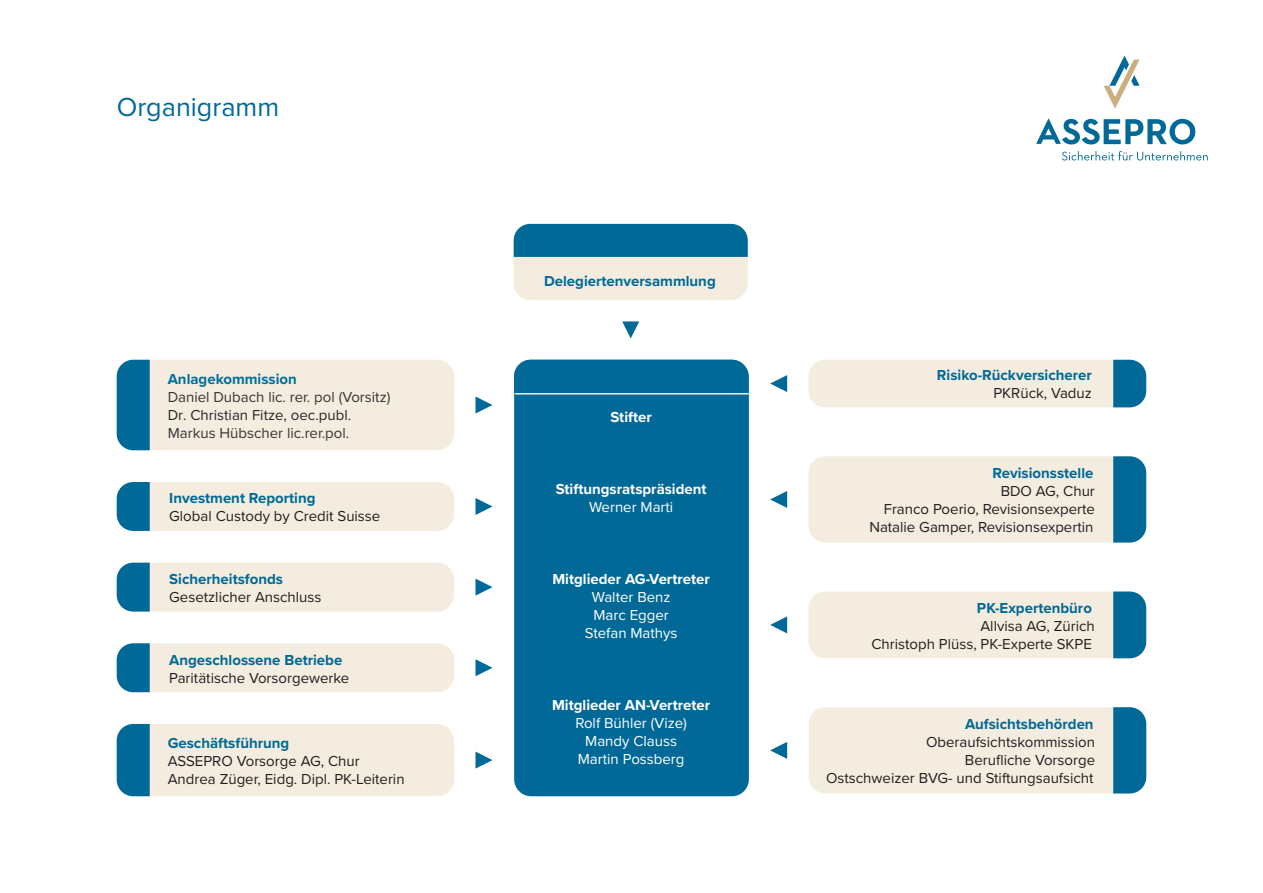
<style>
.page{position:relative;width:1263px;height:893px;background:#fff}
.page>*{position:absolute;margin:0;border:0;box-sizing:border-box;transform-origin:0 0}
.t1{font:27px "Proxima Nova";color:#006997}
.t2{font:15px/18px "Proxima Nova";color:#231f20;text-align:right}
.t3{font:700 15px "Proxima Nova";color:#006997}
.t4{font:15px/18px "Proxima Nova";color:#fff;text-align:center}
.t5{font:700 15px "Proxima Nova";color:#fff}
.t6{font:15px "Proxima Nova";color:#373535}
.t7{font:15px "Proxima Nova";color:#282828}
.t8{font:700 15px "Proxima Nova";color:#006f9a}
</style>
<div class="page">
<div style="left:514px;top:360px;width:235px;height:436px;background:#006997;border-radius:17px"></div>
<svg style="left:514px;top:360px;width:234px;height:15px"></svg>
<div style="left:117px;top:360px;width:337px;height:90px;background:#f3ecdf;border-radius:17px"></div>
<svg style="left:117px;top:360px;width:33px;height:90px;background:#0a6f9b"></svg>
<svg style="left:475px;top:396px;width:17px;height:17px"></svg>
<div style="left:117px;top:482px;width:337px;height:49px;background:#f3ecdf;border-radius:17px"></div>
<svg style="left:117px;top:482px;width:33px;height:49px;background:#13749e"></svg>
<svg style="left:475px;top:498px;width:17px;height:17px"></svg>
<div style="left:117px;top:563px;width:337px;height:49px;background:#f3ecdf;border-radius:17px"></div>
<svg style="left:117px;top:563px;width:33px;height:49px;background:#14749f"></svg>
<svg style="left:475px;top:579px;width:17px;height:17px"></svg>
<div style="left:117px;top:724px;width:337px;height:72px;background:#f3ecdf;border-radius:17px"></div>
<svg style="left:117px;top:724px;width:33px;height:72px;background:#0d709c"></svg>
<svg style="left:475px;top:752px;width:17px;height:17px"></svg>
<div style="left:117px;top:643px;width:337px;height:49px;background:#f3ecdf;border-radius:17px"></div>
<svg style="left:475px;top:659px;width:17px;height:17px"></svg>
<svg style="left:117px;top:643px;width:33px;height:49px;background:#14749e"></svg>
<div style="left:808px;top:360px;width:338px;height:47px;background:#f3ecdf;border-radius:17px"></div>
<svg style="left:1113px;top:360px;width:33px;height:47px;background:#12739e"></svg>
<svg style="left:770px;top:375px;width:17px;height:17px"></svg>
<div style="left:808px;top:456px;width:338px;height:87px;background:#f3ecdf;border-radius:17px"></div>
<svg style="left:1113px;top:456px;width:33px;height:87px;background:#0d709c"></svg>
<svg style="left:770px;top:491px;width:17px;height:17px"></svg>
<div style="left:808px;top:591px;width:338px;height:67px;background:#f3ecdf;border-radius:17px"></div>
<svg style="left:1113px;top:591px;width:33px;height:67px;background:#10729d"></svg>
<svg style="left:770px;top:616px;width:17px;height:17px"></svg>
<div style="left:809px;top:707px;width:337px;height:86px;background:#f3ecdf;border-radius:17px"></div>
<svg style="left:1113px;top:707px;width:33px;height:86px;background:#0b6f9b"></svg>
<svg style="left:770px;top:742px;width:17px;height:17px"></svg>
<div style="left:514px;top:224px;width:234px;height:76px;background:#f3ecdf;border-radius:17px"></div>
<div style="left:514px;top:224px;width:234px;height:33px;background:#006997"></div>
<svg style="left:622px;top:321px;width:17px;height:17px"></svg>
<svg style="left:1036px;top:118px;width:159px;height:26px"></svg>
<svg style="left:1104px;top:56px;width:35px;height:53px"></svg>
<svg style="left:1062px;top:151px;width:146px;height:9px"></svg>
<hr style="left:515px;top:393px;width:234px;height:1px;background:#f3ecdf">
<h1 class="t1" style="left:117px;top:96px;width:164px">Organigramm</h1>
<p class="t8" style="left:168px;top:373px;width:131px">Anlagekommission</p>
<p class="t6" style="left:168px;top:391px;width:224px">Daniel Dubach lic. rer. pol (Vorsitz)</p>
<p class="t7" style="left:168px;top:409px;width:185px">Dr. Christian Fitze, oec.publ.</p>
<p class="t6" style="left:168px;top:427px;width:183px">Markus Hübscher lic.rer.pol.</p>
<p class="t3" style="left:169px;top:492px;width:148px">Investment Reporting</p>
<p class="t2" style="left:169px;top:508px;width:213px">Global Custody by Credit Suisse</p>
<p class="t3" style="left:169px;top:573px;width:115px">Sicherheitsfonds</p>
<p class="t2" style="left:169px;top:589px;width:154px">Gesetzlicher Anschluss</p>
<p class="t3" style="left:169px;top:653px;width:175px">Angeschlossene Betriebe</p>
<p class="t2" style="left:169px;top:669px;width:182px">Paritätische Vorsorgewerke</p>
<p class="t3" style="left:168px;top:737px;width:123px">Geschäftsführung</p>
<p class="t2" style="left:168px;top:753px;width:238px;text-align:left">ASSEPRO Vorsorge AG, Chur<br>Andrea Züger, Eidg. Dipl. PK-Leiterin</p>
<p class="t3" style="left:544px;top:275px;width:173px">Delegiertenversammlung</p>
<p class="t5" style="left:610px;top:411px;width:43px">Stifter</p>
<p class="t5" style="left:556px;top:483px;width:152px">Stiftungsratspräsident</p>
<p class="t4" style="left:589px;top:499px;width:86px">Werner Marti</p>
<p class="t5" style="left:552px;top:573px;width:159px">Mitglieder AG-Vertreter</p>
<p class="t4" style="left:585px;top:589px;width:94px">Walter Benz<br>Marc Egger<br>Stefan Mathys</p>
<p class="t5" style="left:552px;top:699px;width:160px">Mitglieder AN-Vertreter</p>
<p class="t4" style="left:575px;top:715px;width:113px">Rolf Bühler (Vize)<br>Mandy Clauss<br>Martin Possberg</p>
<p class="t3" style="left:937px;top:369px;width:156px">Risiko-Rückversicherer</p>
<p class="t2" style="left:993px;top:385px;width:100px">PKRück, Vaduz</p>
<p class="t3" style="left:993px;top:467px;width:102px">Revisionsstelle</p>
<p class="t2" style="left:869px;top:483px;width:227px">BDO AG, Chur<br>Franco Poerio, Revisionsexperte<br>Natalie Gamper, Revisionsexpertin</p>
<p class="t3" style="left:977px;top:602px;width:116px">PK-Expertenbüro</p>
<p class="t2" style="left:871px;top:618px;width:225px">Allvisa AG, Zürich<br>Christoph Plüss, PK-Experte SKPE</p>
<p class="t3" style="left:965px;top:718px;width:130px">Aufsichtsbehörden</p>
<p class="t2" style="left:826px;top:734px;width:271px">Oberaufsichtskommission<br>Berufliche Vorsorge<br>Ostschweizer BVG- und Stiftungsaufsicht</p>
</div>
